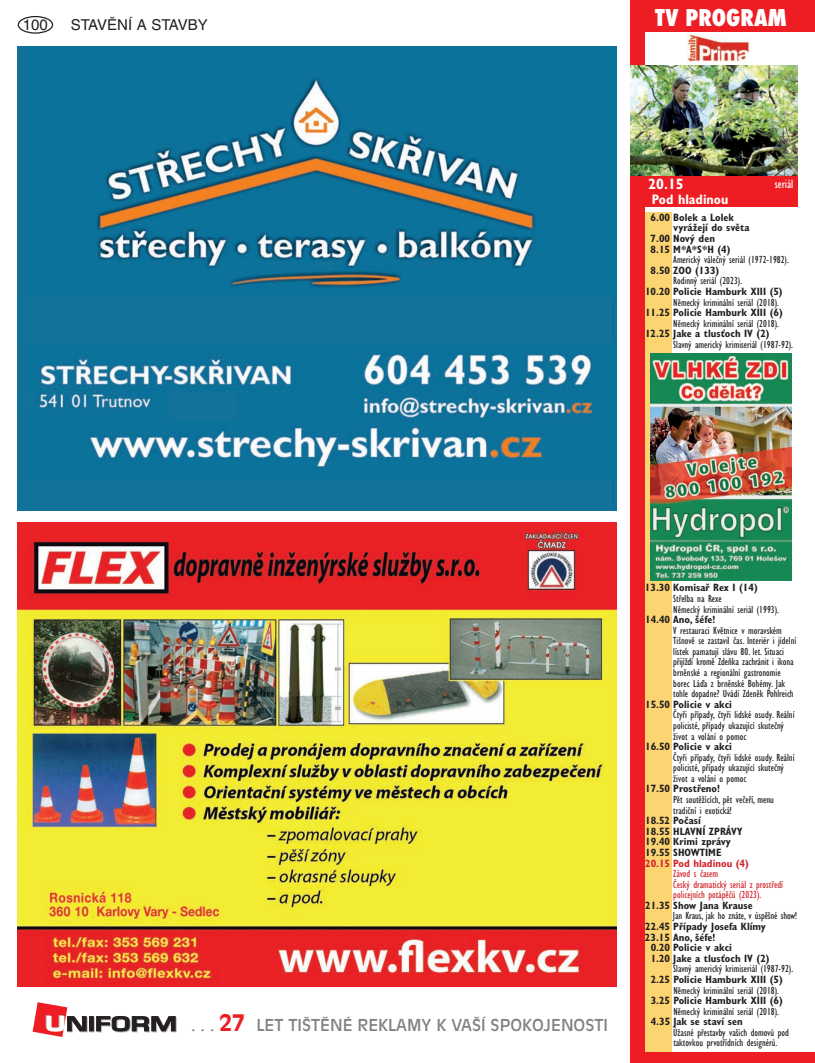
<style>
.page{position:relative;width:815px;height:1063px;background:#fff}
.page>*{position:absolute;margin:0;border:0;box-sizing:border-box;transform-origin:0 0}
.t1{font:800 condensed 22.5px "Futura";color:#fff}
.t2{font:16.25px "Antique Olive CE";color:#808285}
.t3{font:15px "Helvetica CE";color:#231f20}
.t4{font:700 condensed 15px "Gill Sans CE";color:#fff}
.t5{font:700 condensed 13.75px "Gill Sans CE";color:#fff}
.t6{font:condensed 12.5px "Gill Sans CE";color:#fff}
.t7{font:condensed 10.62px/10.6px "Gill Sans CE";color:#231f20}
.t8{font:700 condensed 10.62px/10.6px "Gill Sans CE";color:#231f20}
.t9{font:condensed 10.62px/10.6px "Gill Sans CE";color:#d1232a}
.t10{font:700 condensed 10.62px "Gill Sans CE";color:#d1232a}
.s1{font-weight:700;font-size:22.5px;color:#ee1d23}
</style>
<div class="page">
<div style="left:18px;top:16px;width:35px;height:18px;border:1px solid #231f20;border-radius:50%"></div>
<svg style="left:90px;top:1017px;width:5px;height:15px"></svg>
<svg style="left:89px;top:1016px;width:5px;height:15px"></svg>
<svg style="left:96px;top:1016px;width:81px;height:16px"></svg>
<svg style="left:33px;top:1002px;width:55px;height:35px"></svg>
<div style="left:631px;top:0;width:184px;height:32px;background:#ee1d23"></div>
<div style="left:631px;top:175px;width:166px;height:32px;background:#ee1d23"></div>
<img style="left:687px;top:33px;width:63px;height:29px">
<div style="left:631px;top:0;width:14px;height:1063px;background:#ee1d23"></div>
<div style="left:631px;top:1052px;width:184px;height:11px;background:#ee1d23"></div>
<div style="left:645px;top:213px;width:26px;height:839px;background:#fdd472"></div>
<img style="left:631px;top:66px;width:166px;height:109px">
<img style="left:650px;top:354px;width:142px;height:227px">
<img style="left:18px;top:46px;width:598px;height:464px">
<img style="left:18px;top:522px;width:599px;height:464px">
<h3 class="t3" style="left:23px;top:16px;width:27px">100</h3>
<h3 class="t3" style="left:71px;top:16px;width:138px">STAVĚNÍ A STAVBY</h3>
<h1 class="t1" style="left:655px;top:2px;width:133px">TV PROGRAM</h1>
<h3 class="t4" style="left:648px;top:175px;width:37px">20.15</h3>
<p class="t5" style="left:652px;top:191px;width:78px">Pod hladinou</p>
<p class="t6" style="left:775px;top:176px;width:20px">seriál</p>
<p class="t8" style="left:651px;top:212px;width:85px">6.00 Bolek a Lolek</p>
<p class="t8" style="left:673px;top:223px;width:78px">vyrážejí do světa</p>
<p class="t8" style="left:651px;top:233px;width:66px">7.00 Nový den</p>
<p class="t8" style="left:651px;top:244px;width:81px">8.15 M*A*S*H (4)</p>
<p class="t7" style="left:673px;top:254px;width:117px">Americký válečný seriál (1972-1982).</p>
<p class="t8" style="left:651px;top:265px;width:70px">8.50 ZOO (133)</p>
<p class="t7" style="left:673px;top:276px;width:70px">Rodinný seriál (2023).</p>
<p class="t8" style="left:645px;top:286px;width:139px">10.20 Policie Hamburk XIII (5)</p>
<p class="t7" style="left:673px;top:297px;width:107px">Německý kriminální seriál (2018).</p>
<p class="t8" style="left:645px;top:307px;width:139px">11.25 Policie Hamburk XIII (6)</p>
<p class="t7" style="left:673px;top:318px;width:107px">Německý kriminální seriál (2018).</p>
<p class="t8" style="left:645px;top:328px;width:126px">12.25 Jake a tlusťoch IV (2)</p>
<p class="t7" style="left:673px;top:339px;width:121px">Slavný americký krimiseriál (1987-92).</p>
<h2 class="t2" style="left:191px;top:1016px;width:418px">. . . <span class="s1">27</span> LET TIŠTĚNÉ REKLAMY K VAŠÍ SPOKOJENOSTI</h2>
<p class="t8" style="left:645px;top:583px;width:114px">13.30 Komisař Rex I (14)</p>
<p class="t7" style="left:673px;top:593px;width:107px">Střelba na Rexe<br>Německý kriminální seriál (1993).</p>
<p class="t8" style="left:645px;top:614px;width:72px">14.40 Ano, šéfe!</p>
<p class="t7" style="left:673px;top:625px;width:125px">V restauraci Květnice v moravském Tišnově se zastavil čas. Interiér i jídelní lístek pamatují slávu 80. let. Situaci přijíždí kromě Zdeňka zachránit i ikona brněnské a regionální gastronomie borec Láďa z brněnské Bohémy. Jak tohle dopadne? Uvádí Zdeněk Pohlreich</p>
<p class="t8" style="left:645px;top:699px;width:88px">15.50 Policie v akci</p>
<p class="t7" style="left:673px;top:710px;width:123px">Čtyři případy, čtyři lidské osudy. Reální policisté, případy ukazující skutečný život a volání o pomoc</p>
<p class="t8" style="left:645px;top:741px;width:88px">16.50 Policie v akci</p>
<p class="t7" style="left:673px;top:752px;width:123px">Čtyři případy, čtyři lidské osudy. Reální policisté, případy ukazující skutečný život a volání o pomoc</p>
<p class="t8" style="left:645px;top:784px;width:76px">17.50 Prostřeno!</p>
<p class="t7" style="left:673px;top:794px;width:102px">Pět soutěžících, pět večeří, menu tradiční i exotická!</p>
<p class="t8" style="left:645px;top:815px;width:99px">18.52 Počasí<br>18.55 HLAVNÍ ZPRÁVY<br>19.40 Krimi zprávy<br>19.55 SHOWTIME</p>
<p class="t10" style="left:645px;top:857px;width:105px">20.15 Pod hladinou (4)</p>
<p class="t9" style="left:673px;top:868px;width:111px">Závod s časem<br>Český dramatický seriál z prostředí policejních potápěčů (2023).</p>
<p class="t8" style="left:645px;top:900px;width:109px">21.35 Show Jana Krause</p>
<p class="t7" style="left:673px;top:911px;width:126px">Jan Kraus, jak ho znáte, v úspěšné show!</p>
<p class="t8" style="left:645px;top:921px;width:122px">22.45 Případy Josefa Klímy</p>
<p class="t8" style="left:645px;top:932px;width:72px">23.15 Ano, šéfe!</p>
<p class="t8" style="left:651px;top:942px;width:83px">0.20 Policie v akci</p>
<p class="t8" style="left:651px;top:953px;width:120px">1.20 Jake a tlusťoch IV (2)</p>
<p class="t7" style="left:673px;top:963px;width:121px">Slavný americký krimiseriál (1987-92).</p>
<p class="t8" style="left:651px;top:974px;width:134px">2.25 Policie Hamburk XIII (5)</p>
<p class="t7" style="left:673px;top:985px;width:107px">Německý kriminální seriál (2018).</p>
<p class="t8" style="left:651px;top:995px;width:134px">3.25 Policie Hamburk XIII (6)</p>
<p class="t7" style="left:673px;top:1006px;width:107px">Německý kriminální seriál (2018).</p>
<p class="t8" style="left:651px;top:1016px;width:93px">4.35 Jak se staví sen</p>
<p class="t7" style="left:673px;top:1027px;width:117px">Úžasné přestavby vašich domovů pod taktovkou prvotřídních designérů.</p>
</div>
